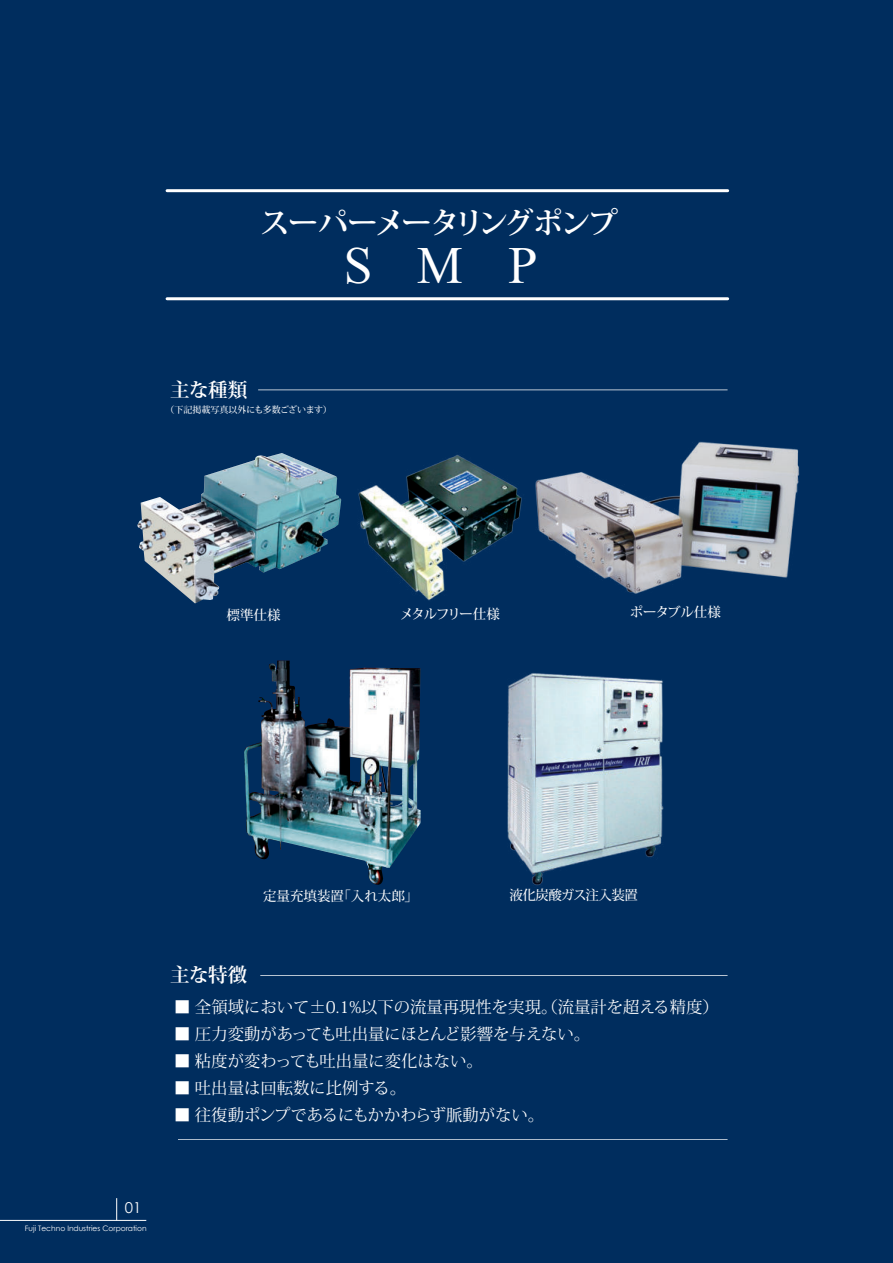
<style>
.page{position:relative;width:893px;height:1263px;background:#fff}
.page>*{position:absolute;margin:0;border:0;box-sizing:border-box;transform-origin:0 0}
.t1{font:45px "AR Roman F1 Extra";color:#fff}
.t2{font:700 30px "Koz Min Pr 6 N";letter-spacing:-.08em;color:#fff}
.t3{font:700 19.5px "Koz Min Pr 6 N";letter-spacing:-.02em;color:#fff}
.t4{font:16.35px "Koz Min Pr 6 N";color:#fff}
.t5{font:15px "Century Gothic";color:#fff}
.t6{font:500 13.5px "Koz Min Pr 6 N";letter-spacing:-.04em;color:#fff}
.t7{font:500 13.5px "Koz Min Pr 6 N";color:#fff}
.t8{font:500 13.5px "Koz Min Pr 6 N";letter-spacing:-.08em;color:#fff}
.t9{font:500 9px "Koz Min Pr 6 N";letter-spacing:-.005em;color:#fff}
.t10{font:7.5px "Century Gothic";color:#fff}
</style>
<div class="page">
<div style="left:0;top:0;width:892px;height:1262px;background:#002d5e"></div>
<img style="left:368px;top:869px;width:15px;height:16px">
<img style="left:358px;top:455px;width:164px;height:146px">
<hr style="left:167px;top:189px;width:560px;height:3px;background:#fff">
<hr style="left:167px;top:297px;width:560px;height:3px;background:#fff">
<img style="left:244px;top:660px;width:176px;height:209px">
<img style="left:137px;top:453px;width:204px;height:150px">
<img style="left:535px;top:441px;width:265px;height:153px">
<hr style="left:258px;top:389px;width:469px;height:1px;background:#fff">
<hr style="left:260px;top:974px;width:467px;height:1px;background:#fff">
<hr style="left:178px;top:1138px;width:549px;height:1px;background:#fff">
<svg style="left:116px;top:1198px;width:1px;height:21px"></svg>
<hr style="left:0;top:1219px;width:146px;height:1px;background:#fff">
<img style="left:507px;top:673px;width:157px;height:213px">
<h2 class="t2" style="left:260px;top:206px;width:360px">スーパーメータリングポンプ</h2>
<h1 class="t1" style="left:345px;top:241px;width:194px">SMP</h1>
<p class="t3" style="left:170px;top:378px;width:79px">主な種類</p>
<p class="t9" style="left:166px;top:405px;width:168px">（下記掲載写真以外にも多数ございます）</p>
<p class="t6" style="left:226px;top:607px;width:55px">標準仕様</p>
<p class="t6" style="left:630px;top:604px;width:92px">ポータブル仕様</p>
<p class="t8" style="left:400px;top:606px;width:101px">メタルフリー仕様</p>
<p class="t7" style="left:263px;top:888px;width:156px">定量充填装置「入れ太郎」</p>
<p class="t3" style="left:170px;top:964px;width:79px">主な特徴</p>
<p class="t6" style="left:509px;top:887px;width:130px">液化炭酸ガス注入装置</p>
<p class="t4" style="left:174px;top:997px;width:546px">■ 全領域において±0.1%以下の流量再現性を実現。（流量計を超える精度）</p>
<p class="t4" style="left:174px;top:1024px;width:417px">■ 圧力変動があっても吐出量にほとんど影響を与えない。</p>
<p class="t4" style="left:174px;top:1051px;width:310px">■ 粘度が変わっても吐出量に変化はない。</p>
<p class="t4" style="left:174px;top:1078px;width:233px">■ 吐出量は回転数に比例する。</p>
<p class="t4" style="left:174px;top:1105px;width:371px">■ 往復動ポンプであるにもかかわらず脈動がない。</p>
<p class="t5" style="left:125px;top:1200px;width:18px">01</p>
<p class="t10" style="left:25px;top:1224px;width:123px">Fuji Techno Industries Corporation</p>
</div>
